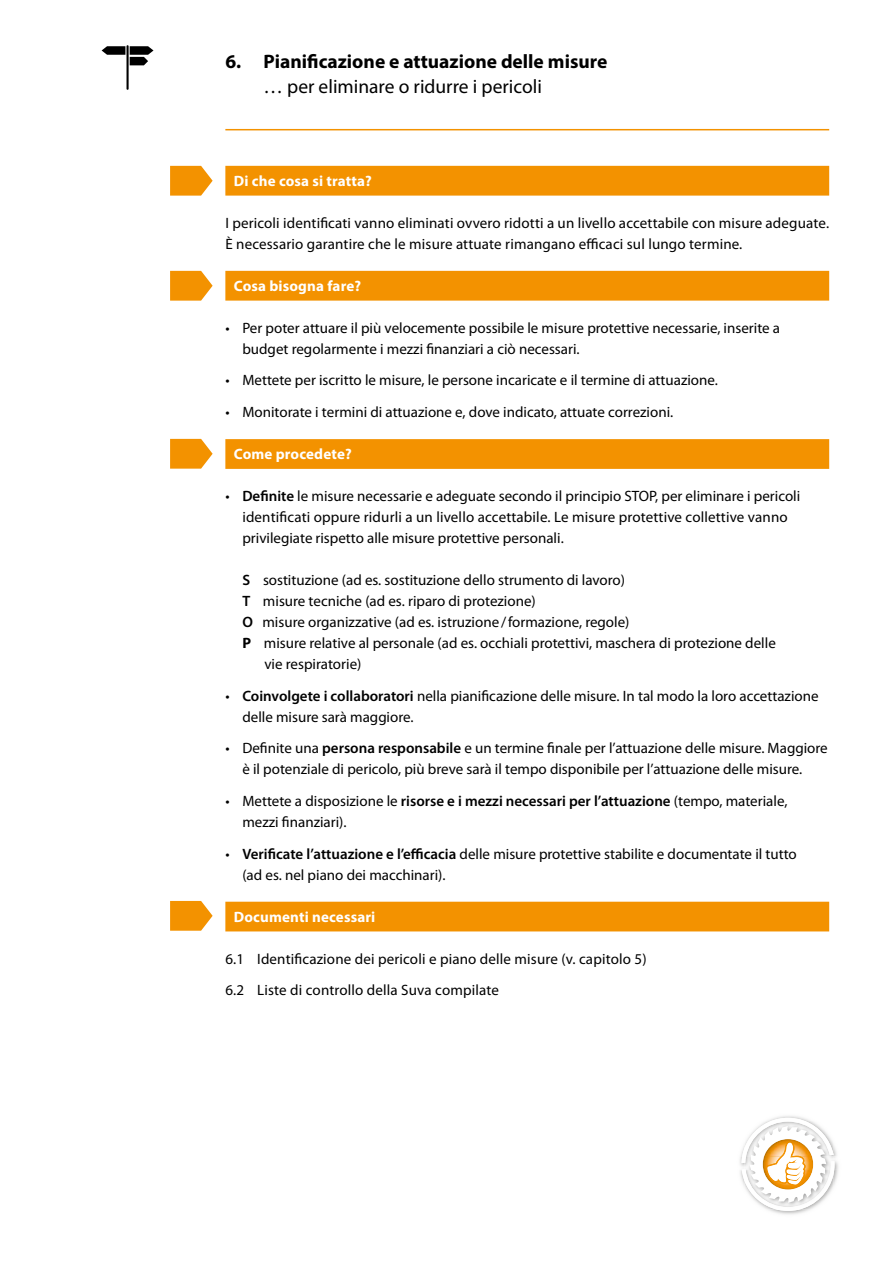
<style>
.page{position:relative;width:893px;height:1263px;background:#fff}
.page>*{position:absolute;margin:0;border:0;box-sizing:border-box;transform-origin:0 0}
.t1{font:700 19.5px "Myriad Pro";color:#000}
.t2{font:19.5px "Myriad Pro";color:#000}
.t3{font:15px/21px "Myriad Pro";color:#000}
.t4{font:700 15px "Myriad Pro";letter-spacing:.01em;color:#fff}
.s1{font-weight:600}
.s2{font-weight:700}
</style>
<div class="page">
<hr style="left:225px;top:129px;width:604px;height:1px;background:#f39200">
<img style="left:740px;top:1170px;width:98px;height:45px">
<img style="left:776px;top:1116px;width:61px;height:40px">
<img style="left:740px;top:1156px;width:98px;height:14px">
<svg style="left:741px;top:1118px;width:93px;height:93px"></svg>
<svg style="left:170px;top:166px;width:43px;height:30px"></svg>
<div style="left:225px;top:166px;width:604px;height:30px;background:#f39200"></div>
<div style="left:225px;top:271px;width:604px;height:30px;background:#f39200"></div>
<div style="left:225px;top:439px;width:604px;height:30px;background:#f39200"></div>
<div style="left:225px;top:902px;width:604px;height:29px;background:#f39200"></div>
<hr style="left:127px;top:45px;width:2px;height:45px;background:#000">
<svg style="left:102px;top:46px;width:52px;height:19px"></svg>
<svg style="left:170px;top:271px;width:43px;height:30px"></svg>
<svg style="left:170px;top:439px;width:43px;height:30px"></svg>
<svg style="left:170px;top:901px;width:43px;height:30px"></svg>
<h1 class="t1" style="left:225px;top:48px;width:383px">6. Pianificazione e attuazione delle misure</h1>
<h1 class="t2" style="left:264px;top:75px;width:280px">… per eliminare o ridurre i pericoli</h1>
<p class="t4" style="left:234px;top:171px;width:140px">Di che cosa si tratta?</p>
<p class="t3" style="left:225px;top:212px;width:605px">I pericoli identificati vanno eliminati ovvero ridotti a un livello accettabile con misure adeguate.<br>È necessario garantire che le misure attuate rimangano efficaci sul lungo termine.</p>
<p class="t4" style="left:234px;top:276px;width:129px">Cosa bisogna fare?</p>
<p class="t3" style="left:242px;top:317px;width:539px;text-indent:-17px">• Per poter attuare il più velocemente possibile le misure protettive necessarie, inserite a budget regolarmente i mezzi finanziari a ciò necessari.</p>
<p class="t3" style="left:225px;top:369px;width:494px">• Mettete per iscritto le misure, le persone incaricate e il termine di attuazione.</p>
<p class="t3" style="left:225px;top:401px;width:449px">• Monitorate i termini di attuazione e, dove indicato, attuate correzioni.</p>
<p class="t4" style="left:234px;top:444px;width:119px">Come procedete?</p>
<p class="t3" style="left:242px;top:485px;width:559px;text-indent:-17px">• <span class="s1">Definite</span> le misure necessarie e adeguate secondo il principio STOP, per eliminare i pericoli identificati oppure ridurli a un livello accettabile. Le misure protettive collettive vanno privilegiate rispetto alle misure protettive personali.</p>
<p class="t3" style="left:242px;top:569px;width:384px"><span class="s1">S</span> sostituzione (ad es. sostituzione dello strumento di lavoro)</p>
<p class="t3" style="left:242px;top:590px;width:295px"><span class="s1">T</span> misure tecniche (ad es. riparo di protezione)</p>
<p class="t3" style="left:242px;top:611px;width:389px"><span class="s1">O</span> misure organizzative (ad es. istruzione/formazione, regole)</p>
<p class="t3" style="left:242px;top:632px;width:535px"><span class="s2">P</span> misure relative al personale (ad es. occhiali protettivi, maschera di protezione delle</p>
<p class="t3" style="left:264px;top:653px;width:99px">vie respiratorie)</p>
<p class="t3" style="left:242px;top:685px;width:578px;text-indent:-17px">• <span class="s1">Coinvolgete i collaboratori</span> nella pianificazione delle misure. In tal modo la loro accettazione delle misure sarà maggiore.</p>
<p class="t3" style="left:225px;top:737px;width:604px;text-align:center">• Definite una <span class="s1">persona responsabile</span> e un termine finale per l’attuazione delle misure. Maggiore è il potenziale di pericolo, più breve sarà il tempo disponibile per l’attuazione delle misure.</p>
<p class="t3" style="left:242px;top:790px;width:547px;text-indent:-17px">• Mettete a disposizione le <span class="s1">risorse e i mezzi necessari per l’attuazione</span> (tempo, materiale, mezzi finanziari).</p>
<p class="t3" style="left:242px;top:843px;width:556px;text-indent:-17px">• <span class="s1">Verificate l’attuazione e l’efficacia</span> delle misure protettive stabilite e documentate il tutto (ad es. nel piano dei macchinari).</p>
<p class="t4" style="left:234px;top:907px;width:143px">Documenti necessari</p>
<p class="t3" style="left:225px;top:942px;width:423px;line-height:31.7px">6.1 Identificazione dei pericoli e piano delle misure (v. capitolo 5)<br>6.2 Liste di controllo della Suva compilate</p>
</div>
